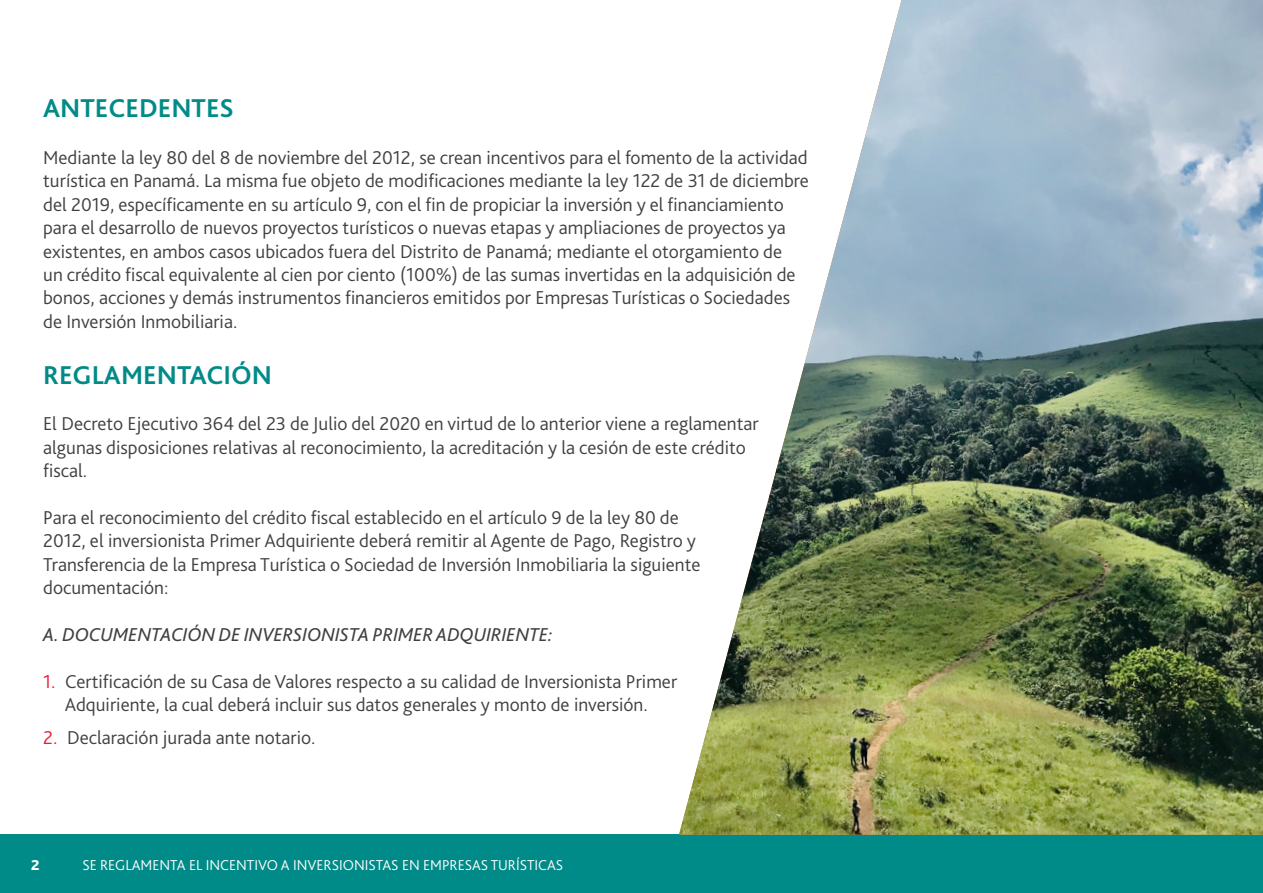
<style>
.page{position:relative;width:1263px;height:893px;background:#fff}
.page>*{position:absolute;margin:0;border:0;box-sizing:border-box;transform-origin:0 0}
.t1{font:700 27px "Bliss Pro";color:#008b88}
.t2{font:300 19.5px/23.4px "Bliss Pro";color:#404040}
.t3{font:italic 19.5px "Bliss Pro";color:#404040}
.t4{font:300 15px "Bliss Pro";color:#fff}
.t5{font:800 15px "Bliss Pro";color:#fff}
.s1{color:#ed1a3b}
</style>
<div class="page">
<div style="left:0;top:835px;width:1263px;height:58px;background:#008b88"></div>
<img style="left:679px;top:0;width:584px;height:835px">
<h1 class="t1" style="left:43px;top:91px;width:192px">ANTECEDENTES</h1>
<p class="t2" style="left:43px;top:145px;width:767px">Mediante la ley 80 del 8 de noviembre del 2012, se crean incentivos para el fomento de la actividad turística en Panamá. La misma fue objeto de modificaciones mediante la ley 122 de 31 de diciembre del 2019, específicamente en su artículo 9, con el fin de propiciar la inversión y el financiamiento para el desarrollo de nuevos proyectos turísticos o nuevas etapas y ampliaciones de proyectos ya existentes, en ambos casos ubicados fuera del Distrito de Panamá; mediante el otorgamiento de<br>un crédito fiscal equivalente al cien por ciento (100%) de las sumas invertidas en la adquisición de bonos, acciones y demás instrumentos financieros emitidos por Empresas Turísticas o Sociedades de Inversión Inmobiliaria.</p>
<h1 class="t1" style="left:43px;top:358px;width:230px">REGLAMENTACIÓN</h1>
<p class="t2" style="left:43px;top:412px;width:717px">El Decreto Ejecutivo 364 del 23 de Julio del 2020 en virtud de lo anterior viene a reglamentar algunas disposiciones relativas al reconocimiento, la acreditación y la cesión de este crédito fiscal.</p>
<p class="t2" style="left:43px;top:505px;width:659px">Para el reconocimiento del crédito fiscal establecido en el artículo 9 de la ley 80 de 2012, el inversionista Primer Adquiriente deberá remitir al Agente de Pago, Registro y Transferencia de la Empresa Turística o Sociedad de Inversión Inmobiliaria la siguiente documentación:</p>
<p class="t3" style="left:43px;top:622px;width:511px">A. DOCUMENTACIÓN DE INVERSIONISTA PRIMER ADQUIRIENTE:</p>
<p class="t2" style="left:43px;top:669px;width:635px;text-align:center"><span class="s1">1.</span> Certificación de su Casa de Valores respecto a su calidad de Inversionista Primer<br>Adquiriente, la cual deberá incluir sus datos generales y monto de inversión.</p>
<p class="t2" style="left:43px;top:725px;width:274px"><span class="s1">2.</span> Declaración jurada ante notario.</p>
<p class="t5" style="left:31px;top:855px;width:10px">2</p>
<p class="t4" style="left:82px;top:855px;width:482px">SE REGLAMENTA EL INCENTIVO A INVERSIONISTAS EN EMPRESAS TURÍSTICAS</p>
</div>
